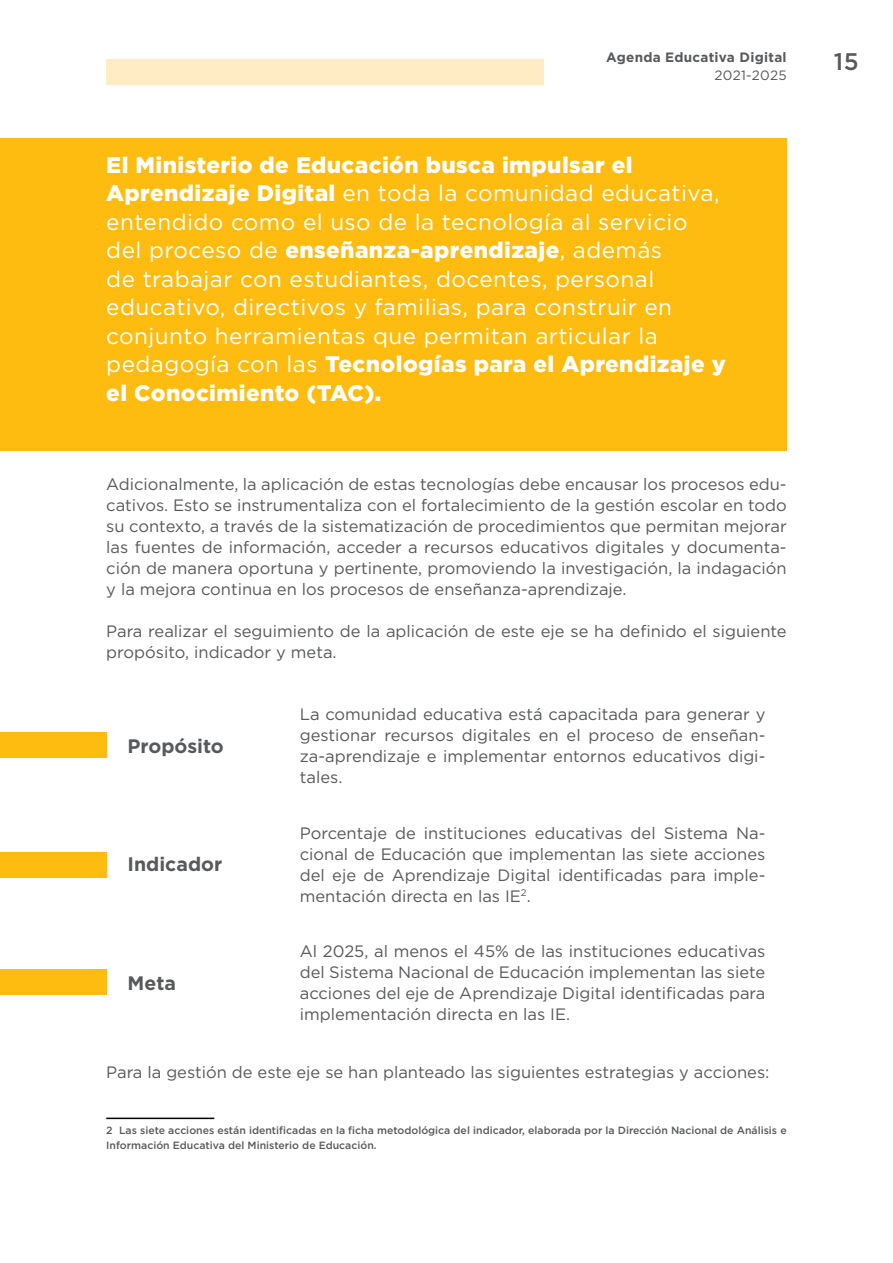
<style>
.page{position:relative;width:893px;height:1263px;background:#fff}
.page>*{position:absolute;margin:0;border:0;box-sizing:border-box;transform-origin:0 0}
.t1{font:500 24px "Gotham";color:#58595b}
.t2{font:22.5px/28.5px "Gotham";letter-spacing:.02em;color:#fff}
.t3{font:700 19.5px "Gotham";color:#58595b}
.t4{font:16.5px/21px "Gotham";color:#58595b;text-align:justify}
.t5{font:700 13.5px "Gotham";letter-spacing:.02em;color:#58595b}
.t6{font:13.5px "Gotham";letter-spacing:.02em;color:#58595b}
.t7{font:500 10.5px/15px "Gotham";color:#58595b}
.s1{font-weight:900}
</style>
<div class="page">
<div style="left:106px;top:60px;width:438px;height:25px;background:#ffebc4"></div>
<div style="left:0;top:138px;width:787px;height:313px;background:#febc11"></div>
<div style="left:0;top:732px;width:106px;height:26px;background:#febc11"></div>
<div style="left:0;top:853px;width:106px;height:25px;background:#febc11"></div>
<div style="left:0;top:969px;width:106px;height:26px;background:#febc11"></div>
<hr style="left:106px;top:1117px;width:108px;height:2px;background:#000">
<p class="t5" style="left:606px;top:48px;width:182px">Agenda Educativa Digital</p>
<p class="t6" style="left:714px;top:66px;width:74px">2021-2025</p>
<p class="t2" style="left:106px;top:150px;width:621px"><span class="s1">El Ministerio de Educación busca impulsar el Aprendizaje Digital</span> en toda la comunidad educativa, entendido como el uso de la tecnología al servicio del proceso de <span class="s1">enseñanza-aprendizaje</span>, además<br>de trabajar con estudiantes, docentes, personal educativo, directivos y familias, para construir en conjunto herramientas que permitan articular la pedagogía con las <span class="s1">Tecnologías para el Aprendizaje y el Conocimiento (TAC).</span></p>
<p class="t4" style="left:106px;top:473px;width:682px">Adicionalmente, la aplicación de estas tecnologías debe encausar los procesos edu&shy;cativos. Esto se instrumentaliza con el fortalecimiento de la gestión escolar en todo su contexto, a través de la sistematización de procedimientos que permitan mejorar las fuentes de información, acceder a recursos educativos digitales y documenta&shy;ción de manera oportuna y pertinente, promoviendo la investigación, la indagación y la mejora continua en los procesos de enseñanza-aprendizaje.</p>
<p class="t4" style="left:106px;top:620px;width:682px">Para realizar el seguimiento de la aplicación de este eje se ha definido el siguiente propósito, indicador y meta.</p>
<p class="t3" style="left:128px;top:733px;width:98px">Propósito</p>
<p class="t3" style="left:128px;top:851px;width:96px">Indicador</p>
<p class="t3" style="left:128px;top:970px;width:50px">Meta</p>
<p class="t4" style="left:300px;top:703px;width:467px">La comunidad educativa está capacitada para generar y gestionar recursos digitales en el proceso de enseñan&shy;za-aprendizaje e implementar entornos educativos digi&shy;tales.</p>
<p class="t4" style="left:300px;top:822px;width:467px">Porcentaje de instituciones educativas del Sistema Na&shy;cional de Educación que implementan las siete acciones del eje de Aprendizaje Digital identificadas para imple&shy;mentación directa en las IE<sup>2</sup>.</p>
<p class="t4" style="left:300px;top:941px;width:467px">Al 2025, al menos el 45% de las instituciones educativas del Sistema Nacional de Educación implementan las siete acciones del eje de Aprendizaje Digital identificadas para implementación directa en las IE.</p>
<p class="t4" style="left:106px;top:1061px;width:665px">Para la gestión de este eje se han planteado las siguientes estrategias y acciones:</p>
<p class="t7" style="left:106px;top:1123px;width:682px">2 Las siete acciones están identificadas en la ficha metodológica del indicador, elaborada por la Dirección Nacional de Análisis e<br>Información Educativa del Ministerio de Educación.</p>
<h1 class="t1" style="left:834px;top:46px;width:26px">15</h1>
</div>
